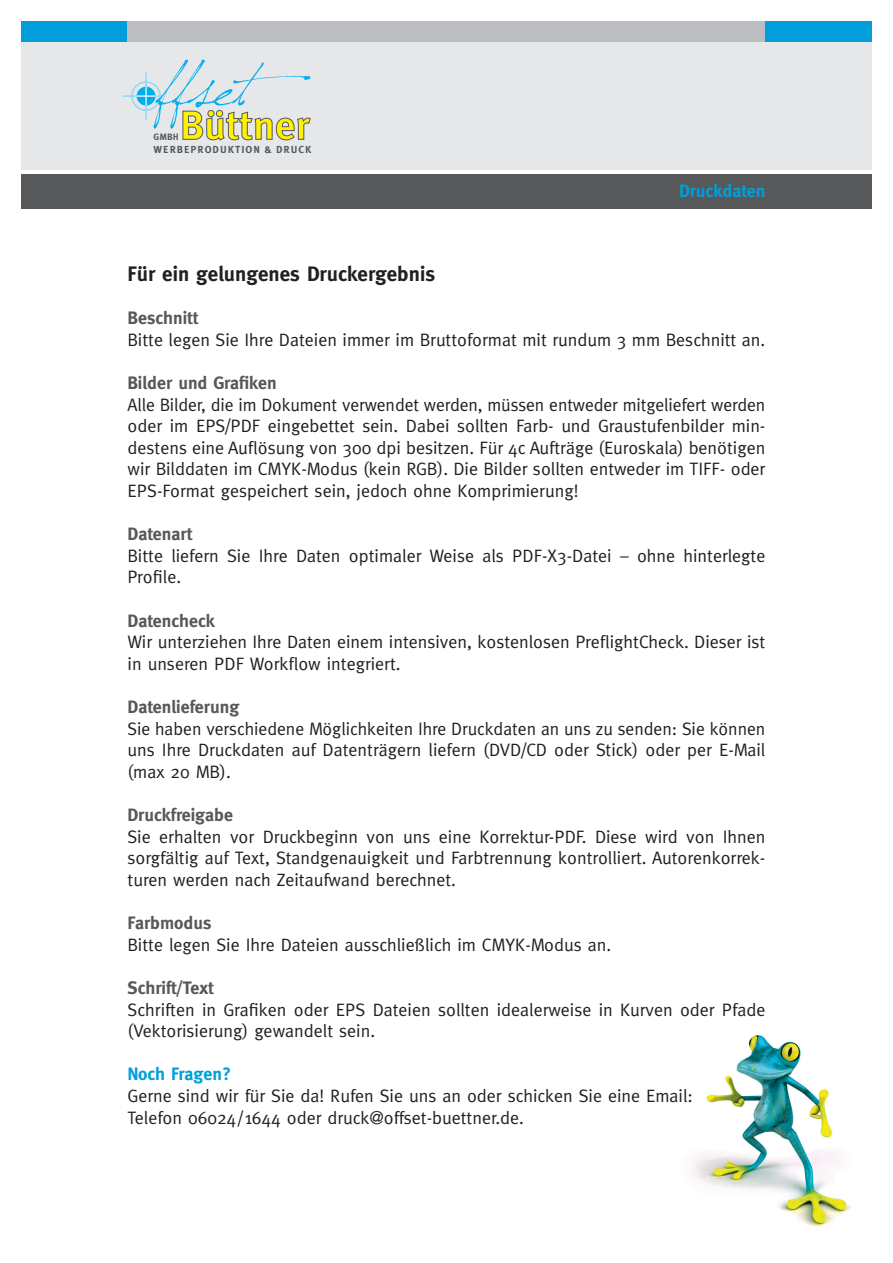
<style>
.page{position:relative;width:893px;height:1263px;background:#fff}
.page>*{position:absolute;margin:0;border:0;box-sizing:border-box;transform-origin:0 0}
.t1{font:66.6px "Jellyka Saint Andrew's Queen";color:#00aeef}
.t2{font:700 21px "Meta";color:#231f20}
.t3{font:18px/21.6px "Meta";color:#231f20}
.t4{font:700 18px "Meta";color:#57585a}
.t5{font:700 18px "Meta";color:#009fda}
.t6{font:700 10.2px "Meta Plus";letter-spacing:.1em;color:#57585a}
.t7{font:700 9.3px "Meta Plus";color:#57585a}
</style>
<div class="page">
<img style="left:692px;top:1035px;width:159px;height:192px">
<div style="left:21px;top:21px;width:851px;height:22px;background:#009fda"></div>
<div style="left:128px;top:21px;width:637px;height:22px;background:#bcbdc0"></div>
<div style="left:21px;top:43px;width:851px;height:127px;background:#e6e7e9"></div>
<svg style="left:122px;top:72px;width:41px;height:48px"></svg>
<svg style="left:182px;top:110px;width:129px;height:30px"></svg>
<div style="left:21px;top:174px;width:851px;height:34px;background:#57585a"></div>
<h1 class="t1" style="left:155px;top:39px;width:157px">ffset</h1>
<p class="t6" style="left:153px;top:144px;width:159px">WERBEPRODUKTION &amp; DRUCK</p>
<p class="t7" style="left:153px;top:131px;width:27px">GMBH</p>
<p class="t5" style="left:679px;top:181px;width:88px">Druckdaten</p>
<p class="t2" style="left:128px;top:262px;width:309px">Für ein gelungenes Druckergebnis</p>
<p class="t4" style="left:128px;top:308px;width:72px">Beschnitt</p>
<p class="t3" style="left:128px;top:329px;width:639px">Bitte legen Sie Ihre Dateien immer im Bruttoformat mit rundum 3 mm Beschnitt an.</p>
<p class="t4" style="left:128px;top:372px;width:151px">Bilder und Grafiken</p>
<p class="t3" style="left:128px;top:393px;width:639px;text-align:justify">Alle Bilder, die im Dokument verwendet werden, müssen entweder mitgeliefert werden oder im EPS/PDF eingebettet sein. Dabei sollten Farb- und Graustufenbilder min&shy;destens eine Auflösung von 300 dpi besitzen. Für 4c Aufträge (Euroskala) benötigen wir Bilddaten im CMYK-Modus (kein RGB). Die Bilder sollten entweder im TIFF- oder EPS-Format gespeichert sein, jedoch ohne Komprimierung!</p>
<p class="t4" style="left:128px;top:524px;width:66px">Datenart</p>
<p class="t3" style="left:128px;top:545px;width:639px">Bitte liefern Sie Ihre Daten optimaler Weise als PDF-X3-Datei – ohne hinterlegte<br>Profile.</p>
<p class="t4" style="left:128px;top:610px;width:89px">Datencheck</p>
<p class="t3" style="left:128px;top:631px;width:639px">Wir unterziehen Ihre Daten einem intensiven, kostenlosen PreflightCheck. Dieser ist in unseren PDF Workflow integriert.</p>
<p class="t4" style="left:128px;top:696px;width:113px">Datenlieferung</p>
<p class="t3" style="left:128px;top:717px;width:639px;text-align:justify">Sie haben verschiedene Möglichkeiten Ihre Druckdaten an uns zu senden: Sie können uns Ihre Druckdaten auf Datenträgern liefern (DVD/CD oder Stick) oder per E-Mail (max 20 MB).</p>
<p class="t4" style="left:128px;top:804px;width:107px">Druckfreigabe</p>
<p class="t3" style="left:128px;top:825px;width:639px;text-align:justify">Sie erhalten vor Druckbeginn von uns eine Korrektur-PDF. Diese wird von Ihnen sorgfältig auf Text, Standgenauigkeit und Farbtrennung kontrolliert. Autorenkorrek&shy;turen werden nach Zeitaufwand berechnet.</p>
<p class="t4" style="left:128px;top:912px;width:85px">Farbmodus</p>
<p class="t3" style="left:128px;top:933px;width:485px">Bitte legen Sie Ihre Dateien ausschließlich im CMYK-Modus an.</p>
<p class="t4" style="left:128px;top:977px;width:87px">Schrift/Text</p>
<p class="t3" style="left:128px;top:998px;width:639px">Schriften in Grafiken oder EPS Dateien sollten idealerweise in Kurven oder Pfade (Vektorisierung) gewandelt sein.</p>
<p class="t5" style="left:128px;top:1064px;width:105px">Noch Fragen?</p>
<p class="t3" style="left:128px;top:1085px;width:567px">Gerne sind wir für Sie da! Rufen Sie uns an oder schicken Sie eine Email:<br>Telefon 06024/1644 oder druck@offset-buettner.de.</p>
</div>
